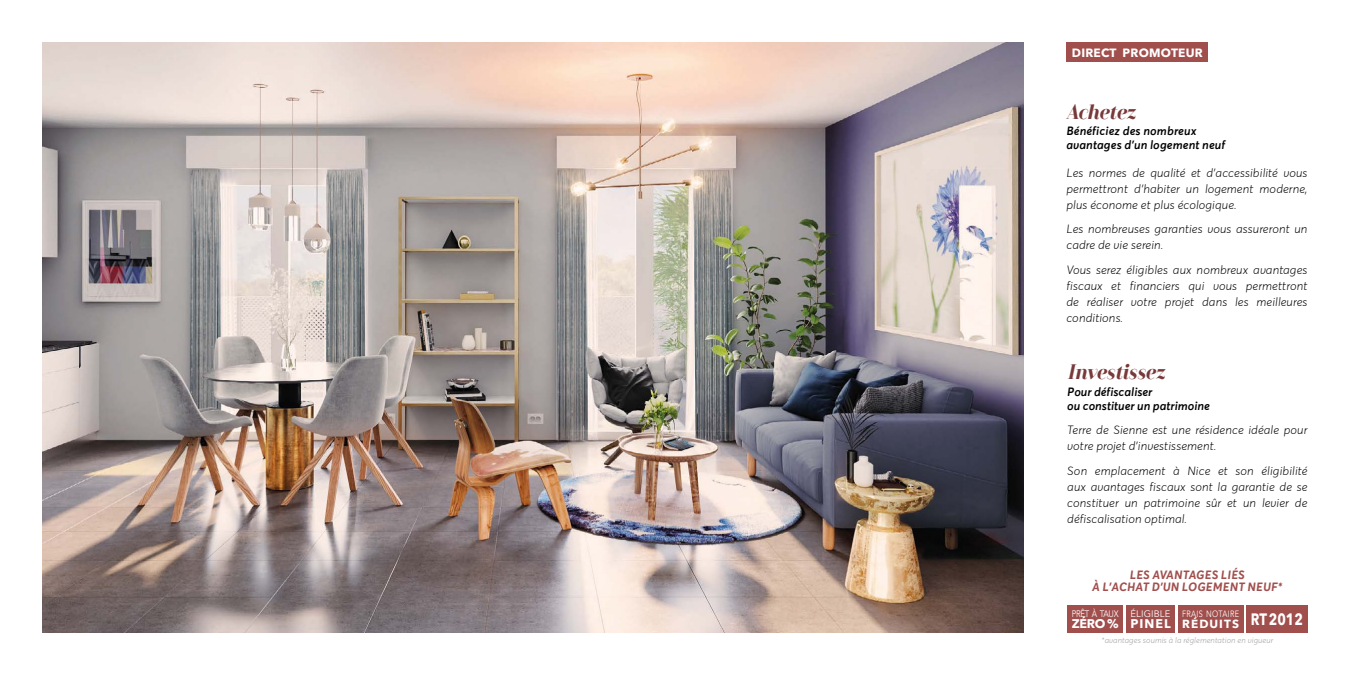
<style>
.page{position:relative;width:1350px;height:675px;background:#fff}
.page>*{position:absolute;margin:0;border:0;box-sizing:border-box;transform-origin:0 0}
.t1{font:italic 700 21px "Camila";color:#78393a}
.t2{font:700 12.6px "Avenir Next";letter-spacing:.075em;color:#fff}
.t3{font:italic 300 12px/16px "Averta Std";letter-spacing:.01em;color:#000;text-align:justify}
.t4{font:italic 600 12px/14px "Averta Std";color:#000}
.t5{font:italic 700 12px/12px "Averta Std";letter-spacing:.01em;color:#a04f4d;text-align:center}
.t6{font:700 12px "Avenir Next";letter-spacing:.02em;color:#fff}
.t7{font:700 11.8px "Avenir Next";letter-spacing:.09em;color:#fff}
.t8{font:9.4px "Avenir";letter-spacing:-.025em;color:#fff;scale:.83 1}
.t9{font:9.4px "Avenir";letter-spacing:.015em;color:#fff}
.t10{font:9.2px "Avenir";letter-spacing:.04em;color:#fff;scale:.8 1}
.t11{font:italic 300 8px "Averta Std";letter-spacing:.01em;color:#9d9d9c}
</style>
<div class="page">
<img style="left:43px;top:43px;width:980px;height:589px">
<div style="left:1067px;top:605px;width:240px;height:27px;background:#a04f4d"></div>
<div style="left:1066px;top:43px;width:142px;height:19px;background:#a04f4d"></div>
<p class="t6" style="left:1071px;top:42px;width:132px">DIRECT PROMOTEUR</p>
<h1 class="t1" style="left:1066px;top:99px;width:70px">Achetez</h1>
<p class="t4" style="left:1066px;top:125px;width:160px">Bénéficiez des nombreux avantages d’un logement neuf</p>
<p class="t3" style="left:1066px;top:165px;width:242px">Les normes de qualité et d’accessibilité vous permettront d’habiter un logement moderne, plus économe et plus écologique.</p>
<p class="t3" style="left:1066px;top:221px;width:242px">Les nombreuses garanties vous assureront un cadre de vie serein.</p>
<p class="t3" style="left:1066px;top:262px;width:242px">Vous serez éligibles aux nombreux avantages fiscaux et financiers qui vous permettront de réaliser votre projet dans les meilleures conditions.</p>
<h1 class="t1" style="left:1067px;top:359px;width:98px">Investissez</h1>
<p class="t4" style="left:1067px;top:385px;width:144px">Pour défiscaliser<br>ou constituer un patrimoine</p>
<p class="t3" style="left:1067px;top:422px;width:241px">Terre de Sienne est une résidence idéale pour votre projet d’investissement.</p>
<p class="t3" style="left:1067px;top:463px;width:242px">Son emplacement à Nice et son éligibilité aux avantages fiscaux sont la garantie de se constituer un patrimoine sûr et un levier de défiscalisation optimal.</p>
<p class="t5" style="left:1092px;top:570px;width:192px">LES AVANTAGES LIÉS<br>À L’ACHAT D’UN LOGEMENT NEUF*</p>
<p class="t9" style="left:1130px;top:608px;width:41px">ÉLIGIBLE</p>
<p class="t2" style="left:1130px;top:612px;width:42px">PINEL</p>
<p class="t8" style="left:1071px;top:608px;width:58px">PRÊT À TAUX</p>
<p class="t2" style="left:1071px;top:612px;width:48px">ZÉRO %</p>
<p class="t10" style="left:1182px;top:608px;width:73px">FRAIS NOTAIRE</p>
<p class="t7" style="left:1182px;top:613px;width:122px">RÉDUITS <sup>RT</sup> <sup>2012</sup></p>
<p class="t11" style="left:1101px;top:635px;width:173px">*avantages soumis à la réglementation en vigueur</p>
</div>
